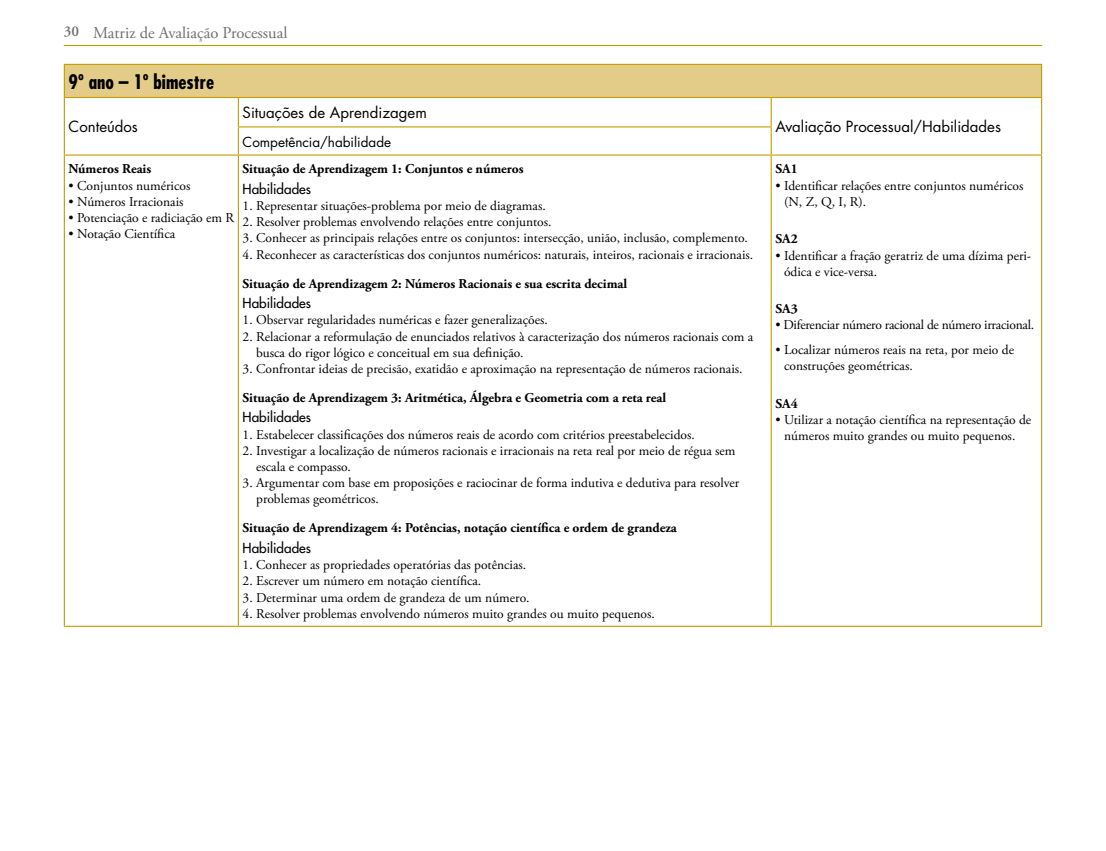
<style>
.page{position:relative;width:1106px;height:851px;background:#fff}
.page>*{position:absolute;margin:0;border:0;box-sizing:border-box;transform-origin:0 0}
.t1{font:700 condensed 19.5px "Futura Std";color:#000}
.t2{font:16.5px "Adobe Garamond Pro";color:#6f6f6e}
.t3{font:15px "Futura Std";color:#000}
.t4{font:13.5px/16.2px "Adobe Garamond Pro";color:#000}
.t5{font:700 13.5px "Adobe Garamond Pro";color:#000}
.t6{font:13.5px "Adobe Garamond Pro";letter-spacing:-.02em;color:#000}
.t7{font:500 13.5px "Futura Std";color:#000}
.t8{font:13.5px "Futura Std";color:#000}
.s1{font-weight:600;font-size:15px}
</style>
<div class="page">
<hr style="left:64px;top:45px;width:978px;height:1px;background:#c29e00">
<div style="left:64px;top:64px;width:977px;height:33px;background:#e3cc87"></div>
<hr style="left:64px;top:65px;width:1px;height:32px;background:#c29e00">
<hr style="left:64px;top:64px;width:174px;height:1px;background:#c29e00">
<hr style="left:238px;top:64px;width:533px;height:1px;background:#c29e00">
<hr style="left:771px;top:64px;width:271px;height:1px;background:#c29e00">
<hr style="left:1041px;top:65px;width:1px;height:32px;background:#c29e00">
<svg style="left:64px;top:98px;width:1px;height:56px"></svg>
<hr style="left:64px;top:97px;width:174px;height:1px;background:#c29e00">
<hr style="left:238px;top:97px;width:533px;height:1px;background:#c29e00">
<hr style="left:771px;top:97px;width:271px;height:1px;background:#c29e00">
<svg style="left:1041px;top:98px;width:1px;height:56px"></svg>
<svg style="left:238px;top:98px;width:1px;height:56px"></svg>
<hr style="left:238px;top:126px;width:533px;height:1px;background:#c29e00">
<svg style="left:770px;top:98px;width:1px;height:56px"></svg>
<hr style="left:64px;top:156px;width:1px;height:469px;background:#c29e00">
<hr style="left:64px;top:154px;width:174px;height:2px;background:#c29e00">
<hr style="left:238px;top:154px;width:533px;height:2px;background:#c29e00">
<hr style="left:771px;top:154px;width:271px;height:2px;background:#c29e00">
<hr style="left:238px;top:156px;width:1px;height:469px;background:#c29e00">
<hr style="left:770px;top:156px;width:1px;height:469px;background:#c29e00">
<hr style="left:1041px;top:156px;width:1px;height:469px;background:#c29e00">
<hr style="left:64px;top:625px;width:174px;height:1px;background:#c29e00">
<hr style="left:238px;top:625px;width:533px;height:1px;background:#c29e00">
<hr style="left:771px;top:625px;width:271px;height:1px;background:#c29e00">
<p class="t2" style="left:64px;top:22px;width:225px"><span class="s1">30</span> Matriz de Avaliação Processual</p>
<h1 class="t1" style="left:69px;top:70px;width:147px">9º ano – 1º bimestre</h1>
<p class="t3" style="left:69px;top:117px;width:71px">Conteúdos</p>
<p class="t3" style="left:243px;top:103px;width:186px">Situações de Aprendizagem</p>
<p class="t5" style="left:69px;top:161px;width:84px">Números Reais</p>
<p class="t4" style="left:69px;top:178px;width:123px">• Conjuntos numéricos</p>
<p class="t4" style="left:69px;top:194px;width:116px">• Números Irracionais</p>
<p class="t4" style="left:69px;top:210px;width:167px">• Potenciação e radiciação em R</p>
<p class="t4" style="left:69px;top:226px;width:108px">• Notação Científica</p>
<p class="t8" style="left:243px;top:133px;width:150px">Competência/habilidade</p>
<p class="t5" style="left:243px;top:161px;width:282px">Situação de Aprendizagem 1: Conjuntos e números</p>
<p class="t7" style="left:243px;top:180px;width:70px">Habilidades</p>
<p class="t4" style="left:243px;top:198px;width:305px">1. Representar situações-problema por meio de diagramas.</p>
<p class="t4" style="left:243px;top:214px;width:310px">2. Resolver problemas envolvendo relações entre conjuntos.</p>
<p class="t4" style="left:243px;top:230px;width:507px">3. Conhecer as principais relações entre os conjuntos: intersecção, união, inclusão, complemento.</p>
<p class="t4" style="left:243px;top:247px;width:512px">4. Reconhecer as características dos conjuntos numéricos: naturais, inteiros, racionais e irracionais.</p>
<p class="t5" style="left:243px;top:275px;width:386px">Situação de Aprendizagem 2: Números Racionais e sua escrita decimal</p>
<p class="t7" style="left:243px;top:294px;width:70px">Habilidades</p>
<p class="t4" style="left:243px;top:312px;width:306px">1. Observar regularidades numéricas e fazer generalizações.</p>
<p class="t4" style="left:256px;top:328px;width:498px;text-indent:-14px">2. Relacionar a reformulação de enunciados relativos à caracterização dos números racionais com a busca do rigor lógico e conceitual em sua definição.</p>
<p class="t4" style="left:243px;top:361px;width:501px">3. Confrontar ideias de precisão, exatidão e aproximação na representação de números racionais.</p>
<p class="t5" style="left:243px;top:390px;width:425px">Situação de Aprendizagem 3: Aritmética, Álgebra e Geometria com a reta real</p>
<p class="t7" style="left:243px;top:409px;width:70px">Habilidades</p>
<p class="t4" style="left:243px;top:426px;width:454px">1. Estabelecer classificações dos números reais de acordo com critérios preestabelecidos.</p>
<p class="t4" style="left:256px;top:443px;width:481px;text-indent:-14px">2. Investigar a localização de números racionais e irracionais na reta real por meio de régua sem escala e compasso.</p>
<p class="t4" style="left:256px;top:475px;width:484px;text-indent:-14px">3. Argumentar com base em proposições e raciocinar de forma indutiva e dedutiva para resolver problemas geométricos.</p>
<p class="t5" style="left:243px;top:520px;width:436px">Situação de Aprendizagem 4: Potências, notação científica e ordem de grandeza</p>
<p class="t7" style="left:243px;top:539px;width:70px">Habilidades</p>
<p class="t4" style="left:243px;top:557px;width:285px">1. Conhecer as propriedades operatórias das potências.</p>
<p class="t4" style="left:243px;top:573px;width:240px">2. Escrever um número em notação científica.</p>
<p class="t4" style="left:243px;top:589px;width:288px">3. Determinar uma ordem de grandeza de um número.</p>
<p class="t4" style="left:243px;top:605px;width:413px">4. Resolver problemas envolvendo números muito grandes ou muito pequenos.</p>
<p class="t3" style="left:775px;top:117px;width:227px">Avaliação Processual/Habilidades</p>
<p class="t5" style="left:775px;top:161px;width:24px">SA1</p>
<p class="t4" style="left:784px;top:178px;width:241px;text-indent:-9px">• Identificar relações entre conjuntos numéricos (N, Z, Q, I, R).</p>
<p class="t5" style="left:775px;top:231px;width:24px">SA2</p>
<p class="t4" style="left:784px;top:247px;width:249px;text-indent:-9px">• Identificar a fração geratriz de uma dízima peri&shy;ódica e vice-versa.</p>
<p class="t5" style="left:775px;top:301px;width:24px">SA3</p>
<p class="t6" style="left:775px;top:317px;width:260px">• Diferenciar número racional de número irracional.</p>
<p class="t4" style="left:784px;top:342px;width:231px;text-indent:-9px">• Localizar números reais na reta, por meio de construções geométricas.</p>
<p class="t5" style="left:775px;top:395px;width:24px">SA4</p>
<p class="t4" style="left:775px;top:412px;width:257px;text-align:center">• Utilizar a notação científica na representação de números muito grandes ou muito pequenos.</p>
</div>
